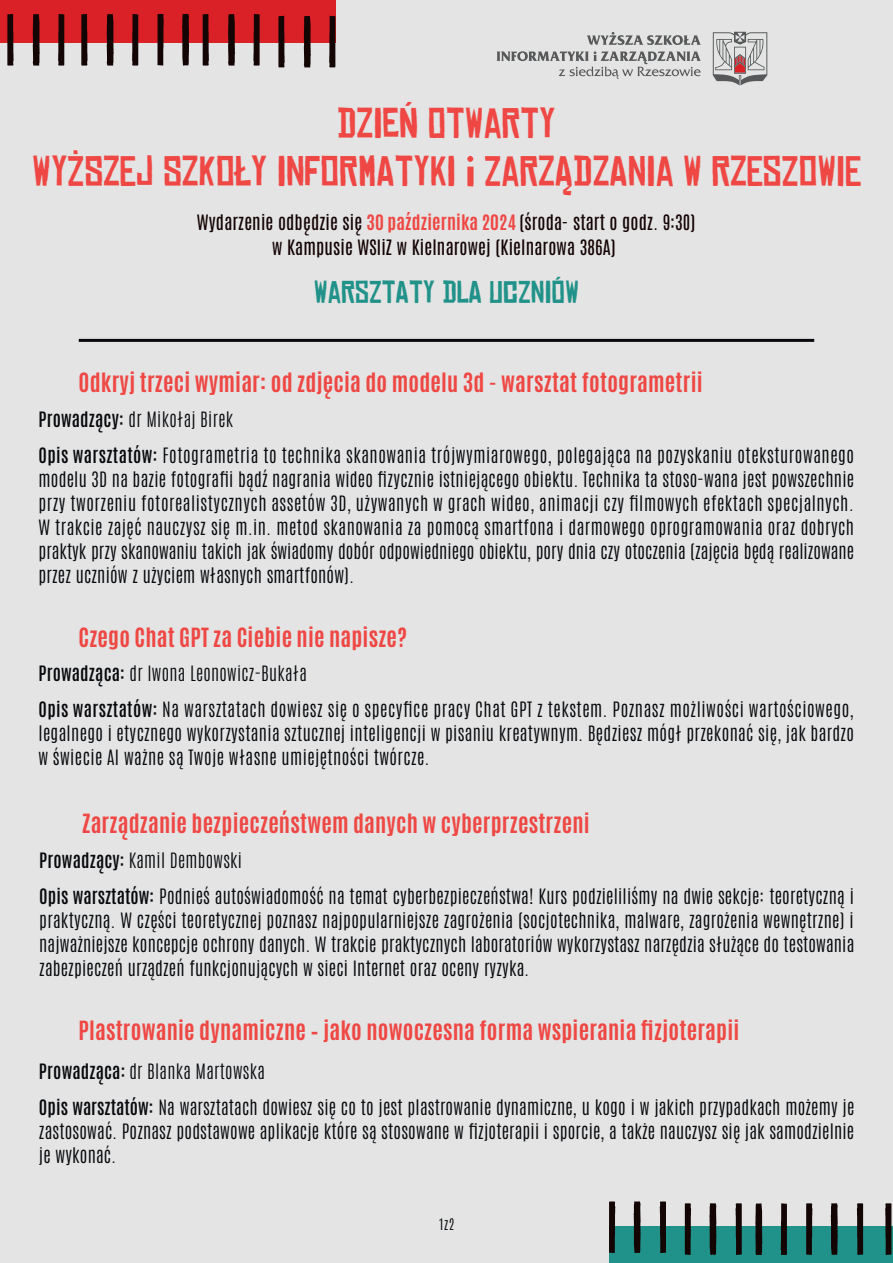
<style>
.page{position:relative;width:893px;height:1263px;background:#e3e4e3}
.page>*{position:absolute;margin:0;border:0;box-sizing:border-box;transform-origin:0 0}
.t1{font:40.5px/48.6px "Chinese Rocks Rg";color:#ef4744;text-align:center}
.t2{font:30px "Chinese Rocks Rg";color:#219289}
.t3{font:700 22.5px "Antonio";letter-spacing:.01em;color:#ef4744}
.t4{font:200 18px/24px "Antonio";letter-spacing:.015em;color:#07090d}
.t5{font:18px/25.5px "Antonio";letter-spacing:.01em;color:#140304;text-align:center}
.t6{font:200 13.5px "Antonio";color:#07090d}
.s1{font-weight:700;color:#ef4744}
.s2{font-weight:600}
.s3{font-weight:100}
</style>
<div class="page">
<svg style="left:467px;top:156px;width:7px;height:30px"></svg>
<div style="left:609px;top:1226px;width:284px;height:37px;background:#219289"></div>
<svg style="left:735px;top:1203px;width:7px;height:52px"></svg>
<svg style="left:709px;top:1203px;width:7px;height:52px"></svg>
<svg style="left:685px;top:1203px;width:6px;height:52px"></svg>
<svg style="left:755px;top:1203px;width:7px;height:52px"></svg>
<svg style="left:780px;top:1203px;width:7px;height:52px"></svg>
<svg style="left:857px;top:1203px;width:6px;height:52px"></svg>
<svg style="left:885px;top:1203px;width:6px;height:52px"></svg>
<svg style="left:831px;top:1203px;width:7px;height:52px"></svg>
<svg style="left:806px;top:1203px;width:7px;height:52px"></svg>
<svg style="left:659px;top:1201px;width:7px;height:52px"></svg>
<svg style="left:633px;top:1201px;width:8px;height:52px"></svg>
<svg style="left:609px;top:1201px;width:6px;height:52px"></svg>
<div style="left:0;top:0;width:335px;height:43px;background:#da2128"></div>
<svg style="left:203px;top:14px;width:6px;height:52px"></svg>
<svg style="left:228px;top:14px;width:7px;height:52px"></svg>
<svg style="left:253px;top:14px;width:7px;height:52px"></svg>
<svg style="left:182px;top:14px;width:7px;height:52px"></svg>
<svg style="left:157px;top:14px;width:7px;height:52px"></svg>
<svg style="left:7px;top:14px;width:131px;height:52px"></svg>
<svg style="left:278px;top:16px;width:7px;height:51px"></svg>
<svg style="left:304px;top:16px;width:7px;height:51px"></svg>
<svg style="left:329px;top:16px;width:6px;height:51px"></svg>
<svg style="left:713px;top:32px;width:54px;height:53px"></svg>
<svg style="left:587px;top:32px;width:114px;height:13px"></svg>
<svg style="left:497px;top:51px;width:204px;height:28px"></svg>
<hr style="left:79px;top:339px;width:735px;height:3px;background:#07090d">
<h1 class="t1" style="left:32px;top:100px;width:831px">DZIEŃ OTWARTY<br>WYŻSZEJ SZKOŁY INFORMATYKI ZARZĄDZANIA W RZESZOWIE</h1>
<p class="t5" style="left:197px;top:209px;width:500px">Wydarzenie odbędzie się <span class="s1">30 października 2024</span> (środa- start o godz. 9:30) w Kampusie WSIiZ w Kielnarowej (Kielnarowa 386A)</p>
<h2 class="t2" style="left:314px;top:276px;width:267px">WARSZTATY DLA UCZNIÓW</h2>
<p class="t3" style="left:78px;top:366px;width:626px">Odkryj trzeci wymiar: od zdjęcia do modelu 3d - warsztat fotogrametrii</p>
<p class="t4" style="left:38px;top:401px;width:817px;line-height:36px"><span class="s2">Prowadzący:</span> <span class="s3">dr Mikołaj Birek<br></span><span class="s2">Opis warsztatów:</span> Fotogrametria to technika skanowania trójwymiarowego, polegająca na pozyskaniu oteksturowanego</p>
<p class="t4" style="left:38px;top:467px;width:817px;text-align:justify">modelu 3D na bazie fotografii bądź nagrania wideo fizycznie istniejącego obiektu. Technika ta stoso-wana jest powszechnie przy tworzeniu fotorealistycznych assetów 3D, używanych w grach wideo, animacji czy filmowych efektach specjalnych.<br>W trakcie zajęć nauczysz się m.in. metod skanowania za pomocą smartfona i darmowego oprogramowania oraz dobrych praktyk przy skanowaniu takich jak świadomy dobór odpowiedniego obiektu, pory dnia czy otoczenia (zajęcia będą realizowane przez uczniów z użyciem własnych smartfonów).</p>
<p class="t3" style="left:78px;top:620px;width:330px">Czego Chat GPT za Ciebie nie napisze?</p>
<p class="t4" style="left:38px;top:656px;width:817px;line-height:36px"><span class="s2">Prowadząca:</span> <span class="s3">dr Iwona Leonowicz-Bukała<br></span><span class="s2">Opis warsztatów:</span> Na warsztatach dowiesz się o specyfice pracy Chat GPT z tekstem. Poznasz możliwości wartościowego,</p>
<p class="t4" style="left:38px;top:722px;width:817px">legalnego i etycznego wykorzystania sztucznej inteligencji w pisaniu kreatywnym. Będziesz mógł przekonać się, jak bardzo w świecie AI ważne są Twoje własne umiejętności twórcze.</p>
<p class="t3" style="left:82px;top:807px;width:509px">Zarządzanie bezpieczeństwem danych w cyberprzestrzeni</p>
<p class="t4" style="left:39px;top:842px;width:816px;line-height:36px"><span class="s2">Prowadzący:</span> <span class="s3">Kamil Dembowski<br></span><span class="s2">Opis warsztatów:</span> Podnieś autoświadomość na temat cyberbezpieczeństwa! Kurs podzieliliśmy na dwie sekcje: teoretyczną i</p>
<p class="t4" style="left:39px;top:908px;width:816px;text-align:justify">praktyczną. W części teoretycznej poznasz najpopularniejsze zagrożenia (socjotechnika, malware, zagrożenia wewnętrzne) i najważniejsze koncepcje ochrony danych. W trakcie praktycznych laboratoriów wykorzystasz narzędzia służące do testowania zabezpieczeń urządzeń funkcjonujących w sieci Internet oraz oceny ryzyka.</p>
<p class="t3" style="left:78px;top:1014px;width:662px">Plastrowanie dynamiczne – jako nowoczesna forma wspierania fizjoterapii</p>
<p class="t4" style="left:39px;top:1053px;width:817px;line-height:36px"><span class="s2">Prowadząca:</span> <span class="s3">dr Blanka Martowska<br></span><span class="s2">Opis warsztatów:</span> Na warsztatach dowiesz się co to jest plastrowanie dynamiczne, u kogo i w jakich przypadkach możemy je</p>
<p class="t4" style="left:39px;top:1119px;width:817px">zastosować. Poznasz podstawowe aplikacje które są stosowane w fizjoterapii i sporcie, a także nauczysz się jak samodzielnie je wykonać.</p>
<p class="t6" style="left:438px;top:1215px;width:17px">1z2</p>
</div>
